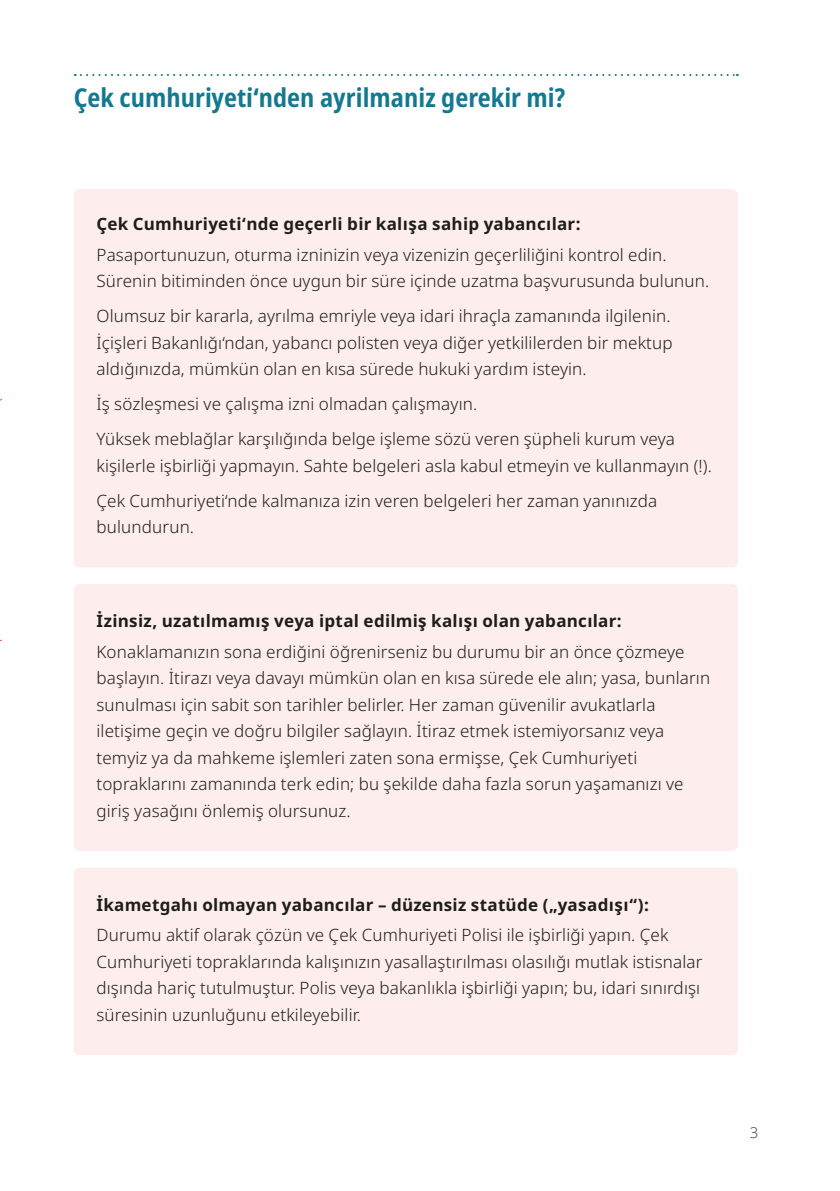
<style>
.page{position:relative;width:840px;height:1191px;background:#fff}
.page>*{position:absolute;margin:0;border:0;box-sizing:border-box;transform-origin:0 0}
.t1{font:700 26px "Noto Sans Condensed";letter-spacing:.005em;color:#127991}
.t2{font:17px/26.6px "Noto Sans";letter-spacing:.01em;color:#1d1d1b}
.t3{font:15px "Noto Sans";color:#4a4a49}
</style>
<div class="page">
<svg style="left:75px;top:74px;width:662px;height:2px"></svg>
<div style="left:74px;top:189px;width:663px;height:378px;background:#fdeded;border-radius:6px"></div>
<div style="left:74px;top:584px;width:663px;height:267px;background:#fdeded;border-radius:6px"></div>
<div style="left:74px;top:867px;width:663px;height:188px;background:#fdeded;border-radius:6px"></div>
<h1 class="t1" style="left:74px;top:79px;width:492px">Çek cumhuri̇yeti̇‘nden ayrilmaniz gereki̇r mi̇?</h1>
<p class="t2" style="left:96px;top:209px;width:571px;line-height:30.8px">Çek Cumhuriyeti‘nde geçerli bir kalışa sahip yabancılar:<br>Pasaportunuzun, oturma izninizin veya vizenizin geçerliliğini kontrol edin.</p>
<p class="t2" style="left:96px;top:264px;width:614px;line-height:35px">Sürenin bitiminden önce uygun bir süre içinde uzatma başvurusunda bulunun.<br>Olumsuz bir kararla, ayrılma emriyle veya idari ihraçla zamanında ilgilenin.</p>
<p class="t2" style="left:96px;top:330px;width:577px">İçişleri Bakanlığı‘ndan, yabancı polisten veya diğer yetkililerden bir mektup aldığınızda, mümkün olan en kısa sürede hukuki yardım isteyin.</p>
<p class="t2" style="left:96px;top:387px;width:579px;line-height:35px">İş sözleşmesi ve çalışma izni olmadan çalışmayın.<br>Yüksek meblağlar karşılığında belge işleme sözü veren şüpheli kurum veya</p>
<p class="t2" style="left:96px;top:448px;width:616px;line-height:35px">kişilerle işbirliği yapmayın. Sahte belgeleri asla kabul etmeyin ve kullanmayın (!).<br>Çek Cumhuriyeti‘nde kalmanıza izin veren belgeleri her zaman yanınızda</p>
<p class="t2" style="left:96px;top:514px;width:99px">bulundurun.</p>
<p class="t2" style="left:96px;top:606px;width:589px;line-height:30.8px">İzinsiz, uzatılmamış veya iptal edilmiş kalışı olan yabancılar:<br>Konaklamanızın sona erdiğini öğrenirseniz bu durumu bir an önce çözmeye</p>
<p class="t2" style="left:96px;top:665px;width:615px">başlayın. İtirazı veya davayı mümkün olan en kısa sürede ele alın; yasa, bunların sunulması için sabit son tarihler belirler. Her zaman güvenilir avukatlarla iletişime geçin ve doğru bilgiler sağlayın. İtiraz etmek istemiyorsanız veya temyiz ya da mahkeme işlemleri zaten sona ermişse, Çek Cumhuriyeti topraklarını zamanında terk edin; bu şekilde daha fazla sorun yaşamanızı ve giriş yasağını önlemiş olursunuz.</p>
<p class="t2" style="left:96px;top:889px;width:573px;line-height:30.8px">İkametgahı olmayan yabancılar – düzensiz statüde („yasadışı“):<br>Durumu aktif olarak çözün ve Çek Cumhuriyeti Polisi ile işbirliği yapın. Çek</p>
<p class="t2" style="left:96px;top:949px;width:607px">Cumhuriyeti topraklarında kalışınızın yasallaştırılması olasılığı mutlak istisnalar dışında hariç tutulmuştur. Polis veya bakanlıkla işbirliği yapın; bu, idari sınırdışı süresinin uzunluğunu etkileyebilir.</p>
<p class="t3" style="left:749px;top:1121px;width:10px">3</p>
</div>
